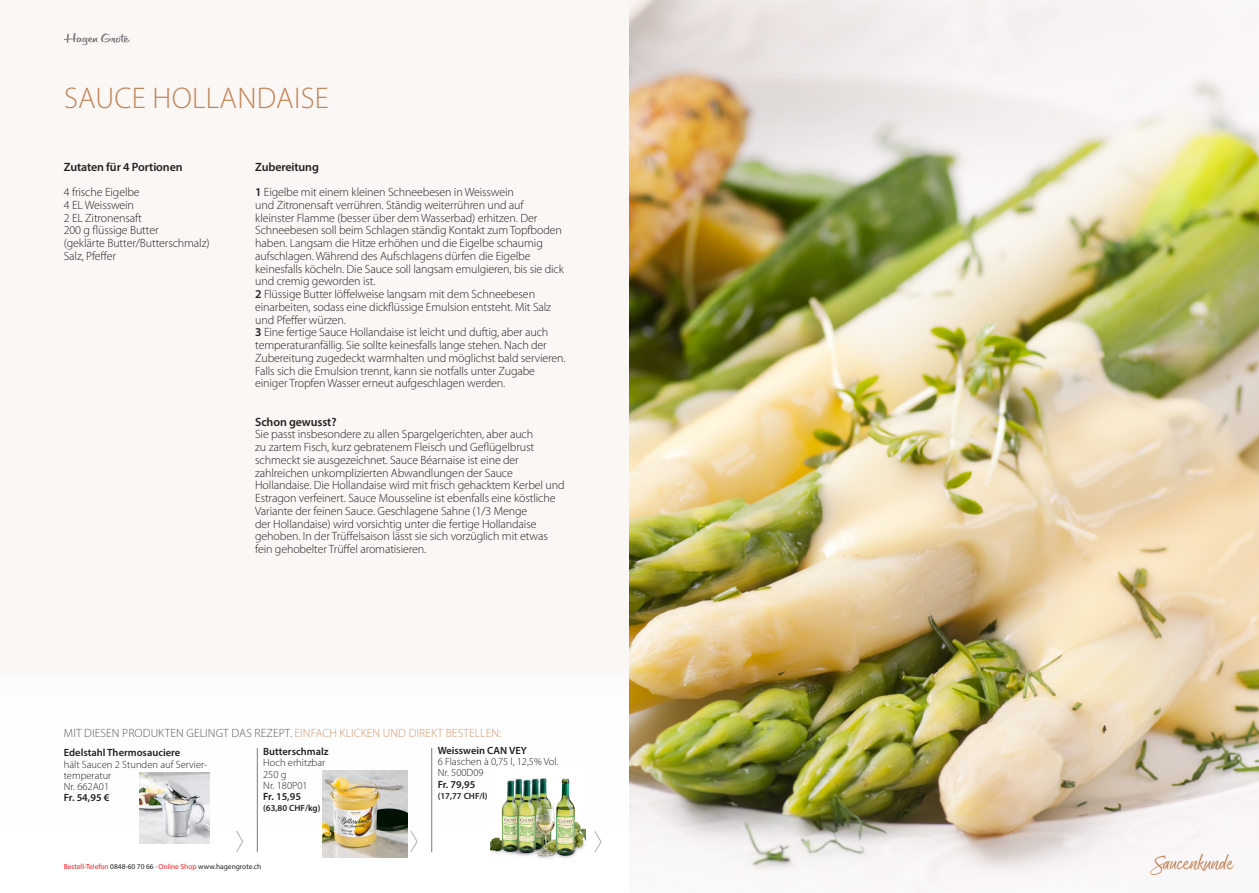
<style>
.page{position:relative;width:1259px;height:893px;background:#fff}
.page>*{position:absolute;margin:0;border:0;box-sizing:border-box;transform-origin:0 0}
.t1{font:300 30px "Myriad Pro";letter-spacing:.01em;color:#c28457}
.t2{font:22.5px "Good Karma";letter-spacing:-.01em;color:#c28457}
.Copy{font:300 12px/12.8px "Myriad Pro";letter-spacing:-.01em;color:#231f20}
.t3{font:300 12px "Myriad Pro";letter-spacing:.01em;color:#57585a}
.Copy-2{font:600 12px "Myriad Pro";letter-spacing:-.01em;color:#231f20}
.t4{font:300 10.5px/11.2px "Myriad Pro";color:#231f20}
.t5{font:600 10.5px "Myriad Pro";color:#231f20}
.t6{font:600 9px "Myriad Pro";color:#231f20}
.t7{font:7.35px "Myriad Pro";color:#231f20}
.s1{font-weight:600}
.s2{color:#cf9870}
.s3{color:#ee1d23}
</style>
<div class="page">
<div style="left:0;top:0;width:887px;height:893px;background:#fbf7f5"></div>
<div style="left:0;top:663px;width:1259px;height:230px;background:#fff"></div>
<img style="left:629px;top:0;width:630px;height:893px">
<hr style="left:257px;top:748px;width:1px;height:104px;background:#717d83">
<hr style="left:431px;top:748px;width:1px;height:104px;background:#717d83">
<svg style="left:236px;top:831px;width:8px;height:21px"></svg>
<svg style="left:594px;top:831px;width:8px;height:22px"></svg>
<svg style="left:410px;top:831px;width:8px;height:21px"></svg>
<img style="left:490px;top:778px;width:95px;height:81px">
<img style="left:322px;top:770px;width:85px;height:88px">
<img style="left:139px;top:773px;width:71px;height:70px">
<svg style="left:64px;top:33px;width:66px;height:12px"></svg>
<p class="t1" style="left:64px;top:80px;width:266px">SAUCE HOLLANDAISE</p>
<p class="Copy-2" style="left:64px;top:159px;width:120px">Zutaten für 4 Portionen</p>
<p class="Copy" style="left:64px;top:186px;width:77px">4 frische Eigelbe</p>
<p class="Copy" style="left:64px;top:198px;width:72px">4 EL Weisswein</p>
<p class="Copy" style="left:64px;top:211px;width:80px">2 EL Zitronensaft</p>
<p class="Copy" style="left:64px;top:224px;width:147px">200 g flüssige Butter<br>(geklärte Butter/Butterschmalz)</p>
<p class="Copy" style="left:64px;top:249px;width:54px">Salz, Pfeffer</p>
<p class="Copy-2" style="left:255px;top:159px;width:65px">Zubereitung</p>
<p class="Copy" style="left:255px;top:186px;width:312px"><span class="s1">1</span> Eigelbe mit einem kleinen Schneebesen in Weisswein<br>und Zitronensaft verrühren. Ständig weiterrühren und auf kleinster Flamme (besser über dem Wasserbad) erhitzen. Der Schneebesen soll beim Schlagen ständig Kontakt zum Topfboden haben. Langsam die Hitze erhöhen und die Eigelbe schaumig aufschlagen. Während des Aufschlagens dürfen die Eigelbe keinesfalls köcheln. Die Sauce soll langsam emulgieren, bis sie dick und cremig geworden ist.<br><span class="s1">2</span> Flüssige Butter löffelweise langsam mit dem Schneebesen einarbeiten, sodass eine dickflüssige Emulsion entsteht. Mit Salz und Pfeffer würzen.<br><span class="s1">3</span> Eine fertige Sauce Hollandaise ist leicht und duftig, aber auch temperaturanfällig. Sie sollte keinesfalls lange stehen. Nach der Zubereitung zugedeckt warmhalten und möglichst bald servieren.<br>Falls sich die Emulsion trennt, kann sie notfalls unter Zugabe einiger Tropfen Wasser erneut aufgeschlagen werden.</p>
<p class="Copy-2" style="left:255px;top:414px;width:83px">Schon gewusst?</p>
<p class="Copy" style="left:255px;top:428px;width:311px">Sie passt insbesondere zu allen Spargelgerichten, aber auch<br>zu zartem Fisch, kurz gebratenem Fleisch und Geflügelbrust schmeckt sie ausgezeichnet. Sauce Béarnaise ist eine der zahlreichen unkomplizierten Abwandlungen der Sauce Hollandaise. Die Hollandaise wird mit frisch gehacktem Kerbel und Estragon verfeinert. Sauce Mousseline ist ebenfalls eine köstliche Variante der feinen Sauce. Geschlagene Sahne (1/3 Menge<br>der Hollandaise) wird vorsichtig unter die fertige Hollandaise gehoben. In der Trüffelsaison lässt sie sich vorzüglich mit etwas fein gehobelter Trüffel aromatisieren.</p>
<p class="t3" style="left:64px;top:726px;width:439px">MIT DIESEN PRODUKTEN GELINGT DAS REZEPT. <span class="s2">EINFACH KLICKEN UND DIREKT BESTELLEN:</span></p>
<p class="t5" style="left:64px;top:746px;width:118px">Edelstahl Thermosauciere</p>
<p class="t4" style="left:64px;top:758px;width:145px">hält Saucen 2 Stunden auf Servier&shy;temperatur</p>
<p class="t4" style="left:64px;top:781px;width:47px">Nr. 662A01</p>
<p class="t5" style="left:64px;top:791px;width:47px">Fr. 54,95 €</p>
<p class="t5" style="left:263px;top:745px;width:67px">Butterschmalz</p>
<p class="t4" style="left:263px;top:757px;width:64px">Hoch erhitzbar<br>250 g</p>
<p class="t4" style="left:263px;top:780px;width:46px">Nr. 180P01</p>
<p class="t5" style="left:263px;top:790px;width:39px">Fr. 15,95</p>
<p class="t6" style="left:263px;top:803px;width:59px">(63,80 CHF/kg)</p>
<p class="t5" style="left:438px;top:744px;width:91px">Weisswein CAN VEY</p>
<p class="t4" style="left:438px;top:756px;width:122px">6 Flaschen à 0,75 l, 12,5% Vol.</p>
<p class="t4" style="left:438px;top:767px;width:48px">Nr. 500D09</p>
<p class="t5" style="left:438px;top:777px;width:39px">Fr. 79,95</p>
<p class="t6" style="left:438px;top:790px;width:51px">(17,77 CHF/l)</p>
<p class="t7" style="left:64px;top:862px;width:199px"><span class="s3">Bestell-Telefon</span> 0848-60 70 66 · <span class="s3">Online Shop</span> www.hagengrote.ch</p>
<h2 class="t2" style="left:1154px;top:850px;width:80px">Saucenkunde</h2>
</div>
